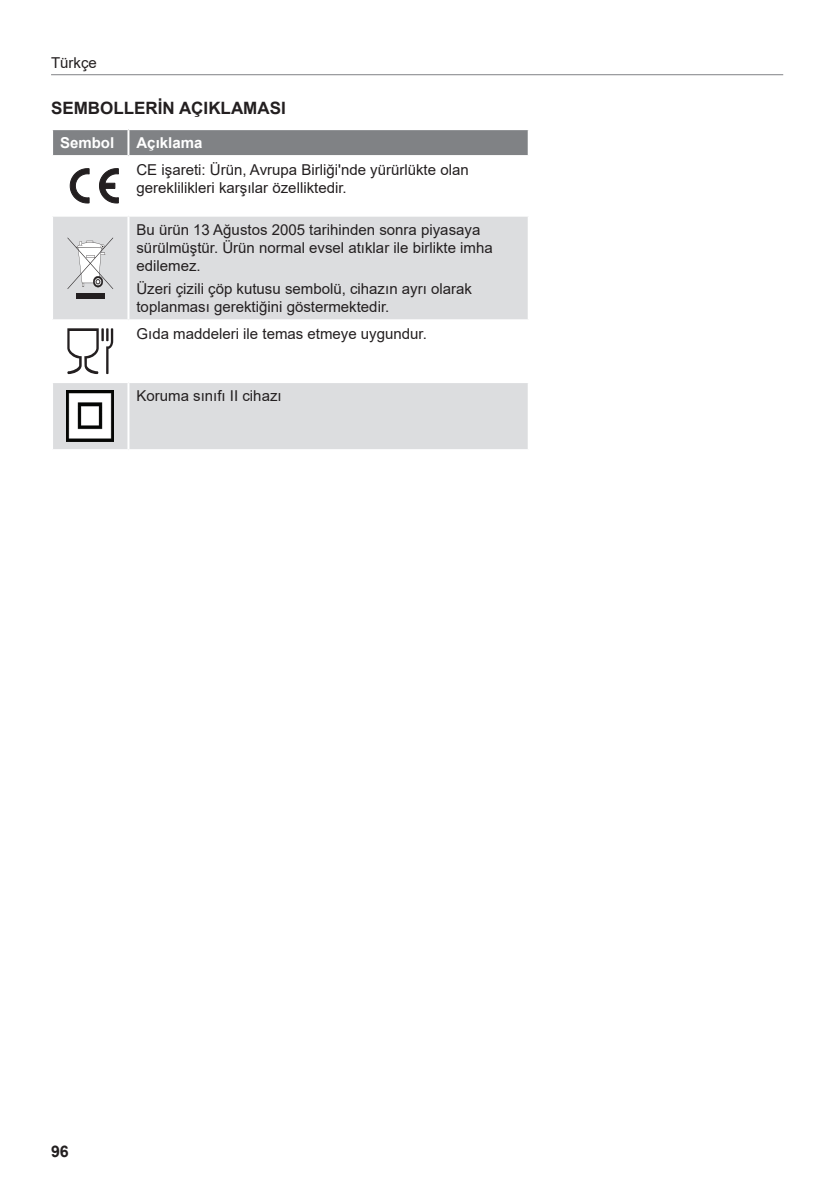
<style>
.page{position:relative;width:840px;height:1191px;background:#fff}
.page>*{position:absolute;margin:0;border:0;box-sizing:border-box;transform-origin:0 0}
.t1{font:700 17px "Arial";color:#231f20}
.t2{font:700 16px "Arial";color:#231f20}
.t3{font:15px/18px "Arial";color:#231f20}
.t4{font:700 15px "Arial";color:#fff}
</style>
<div class="page">
<hr style="left:51px;top:74px;width:731px;height:1px;background:#808285">
<div style="left:53px;top:130px;width:474px;height:25px;background:#808285"></div>
<svg style="left:53px;top:217px;width:474px;height:232px;fill:#dcdddf"></svg>
<hr style="left:127px;top:217px;width:2px;height:102px;background:#fff">
<hr style="left:51px;top:319px;width:77px;height:2px;background:#fff">
<hr style="left:128px;top:319px;width:401px;height:2px;background:#fff">
<hr style="left:127px;top:321px;width:2px;height:60px;background:#fff">
<hr style="left:51px;top:381px;width:77px;height:2px;background:#fff">
<hr style="left:128px;top:381px;width:401px;height:2px;background:#fff">
<hr style="left:127px;top:383px;width:2px;height:66px;background:#fff">
<hr style="left:127px;top:130px;width:2px;height:25px;background:#fff">
<svg style="left:70px;top:168px;width:48px;height:35px"></svg>
<svg style="left:67px;top:238px;width:47px;height:51px"></svg>
<div style="left:76px;top:293px;width:28px;height:5px;background:#231f20"></div>
<svg style="left:67px;top:328px;width:46px;height:46px"></svg>
<img style="left:67px;top:390px;width:47px;height:52px">
<p class="t3" style="left:51px;top:53px;width:47px">Türkçe</p>
<p class="t1" style="left:51px;top:96px;width:236px">SEMBOLLERİN AÇIKLAMASI</p>
<p class="t4" style="left:60px;top:132px;width:56px">Sembol</p>
<p class="t4" style="left:136px;top:132px;width:67px">Açıklama</p>
<p class="t3" style="left:136px;top:161px;width:333px">CE işareti: Ürün, Avrupa Birliği'nde yürürlükte olan gereklilikleri karşılar özelliktedir.</p>
<p class="t3" style="left:136px;top:220px;width:357px">Bu ürün 13 Ağustos 2005 tarihinden sonra piyasaya sürülmüştür. Ürün normal evsel atıklar ile birlikte imha edilemez.</p>
<p class="t3" style="left:136px;top:280px;width:337px">Üzeri çizili çöp kutusu sembolü, cihazın ayrı olarak toplanması gerektiğini göstermektedir.</p>
<p class="t3" style="left:136px;top:325px;width:292px">Gıda maddeleri ile temas etmeye uygundur.</p>
<p class="t3" style="left:136px;top:387px;width:147px">Koruma sınıfı II cihazı</p>
<p class="t2" style="left:51px;top:1140px;width:19px">96</p>
</div>
